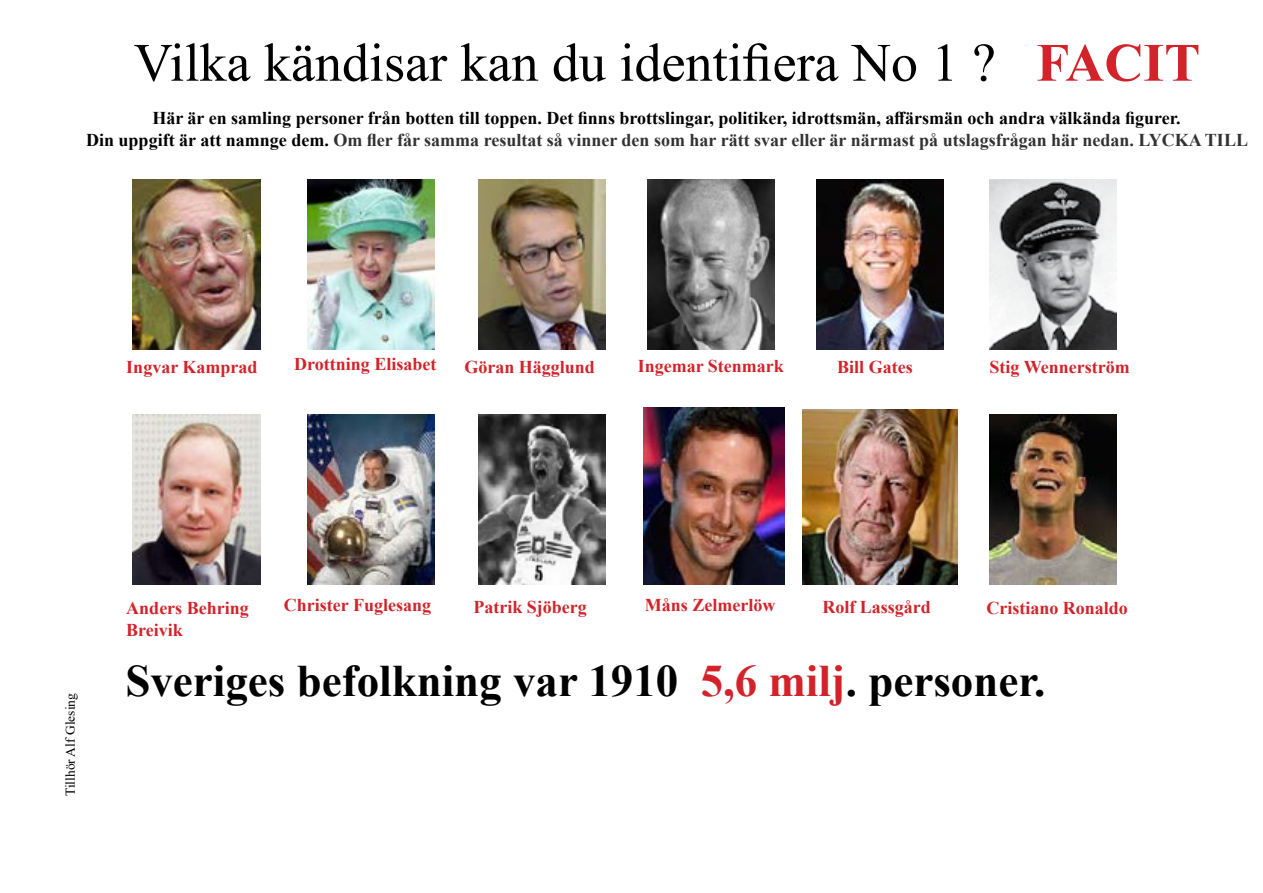
<style>
.page{position:relative;width:1263px;height:893px;background:#fff}
.page>*{position:absolute;margin:0;border:0;box-sizing:border-box;transform-origin:0 0}
.t1{font:54px "Times New Roman";color:#000}
.t2{font:700 45px "Times New Roman";color:#000}
.t3{font:700 18px/21.6px "Times New Roman";color:#000;text-align:center}
.t4{font:700 18px/21.6px "Times New Roman";color:#d2232a}
.t5{font:13.5px "Times New Roman";color:#000}
.s1{font-weight:700;color:#d2232a}
.s2{color:#323233}
.s3{color:#d2232a}
</style>
<div class="page">
<img style="left:133px;top:180px;width:127px;height:170px">
<img style="left:307px;top:180px;width:127px;height:170px">
<img style="left:478px;top:180px;width:128px;height:170px">
<img style="left:647px;top:180px;width:128px;height:170px">
<img style="left:990px;top:180px;width:127px;height:170px">
<img style="left:133px;top:415px;width:127px;height:170px">
<img style="left:307px;top:415px;width:127px;height:170px">
<img style="left:478px;top:415px;width:128px;height:170px">
<img style="left:643px;top:407px;width:141px;height:178px">
<img style="left:802px;top:409px;width:156px;height:176px">
<img style="left:990px;top:415px;width:127px;height:170px">
<img style="left:816px;top:180px;width:128px;height:170px">
<h1 class="t1" style="left:134px;top:25px;width:1068px">Vilka kändisar kan du identifiera No 1 ? <span class="s1">FACIT</span></h1>
<p class="t3" style="left:86px;top:107px;width:1163px">Här är en samling personer från botten till toppen. Det finns brottslingar, politiker, idrottsmän, affärsmän och andra välkända figurer.<br>Din uppgift är att namnge dem. <span class="s2">Om fler får samma resultat så vinner den som har rätt svar eller är närmast på utslagsfrågan här nedan. LYCKA TILL</span></p>
<p class="t4" style="left:126px;top:355px;width:133px">Ingvar Kamprad</p>
<p class="t4" style="left:294px;top:352px;width:144px">Drottning Elisabet</p>
<p class="t4" style="left:464px;top:355px;width:132px">Göran Hägglund</p>
<p class="t4" style="left:638px;top:354px;width:148px">Ingemar Stenmark</p>
<p class="t4" style="left:837px;top:355px;width:77px">Bill Gates</p>
<p class="t4" style="left:989px;top:355px;width:142px">Stig Wennerström</p>
<p class="t5" style="left:61px;top:796px;width:105px;rotate:-90deg">Tillhör Alf Glesing</p>
<p class="t4" style="left:126px;top:596px;width:124px">Anders Behring<br>Breivik</p>
<p class="t4" style="left:284px;top:593px;width:149px">Christer Fuglesang</p>
<p class="t4" style="left:473px;top:595px;width:115px">Patrik Sjöberg</p>
<p class="t4" style="left:822px;top:595px;width:110px">Rolf Lassgård</p>
<p class="t4" style="left:986px;top:596px;width:143px">Cristiano Ronaldo</p>
<p class="t4" style="left:645px;top:594px;width:132px">Måns Zelmerlöw</p>
<h2 class="t2" style="left:125px;top:649px;width:922px">Sveriges befolkning var 1910 <span class="s3">5,6 milj</span>. personer.</h2>
</div>
